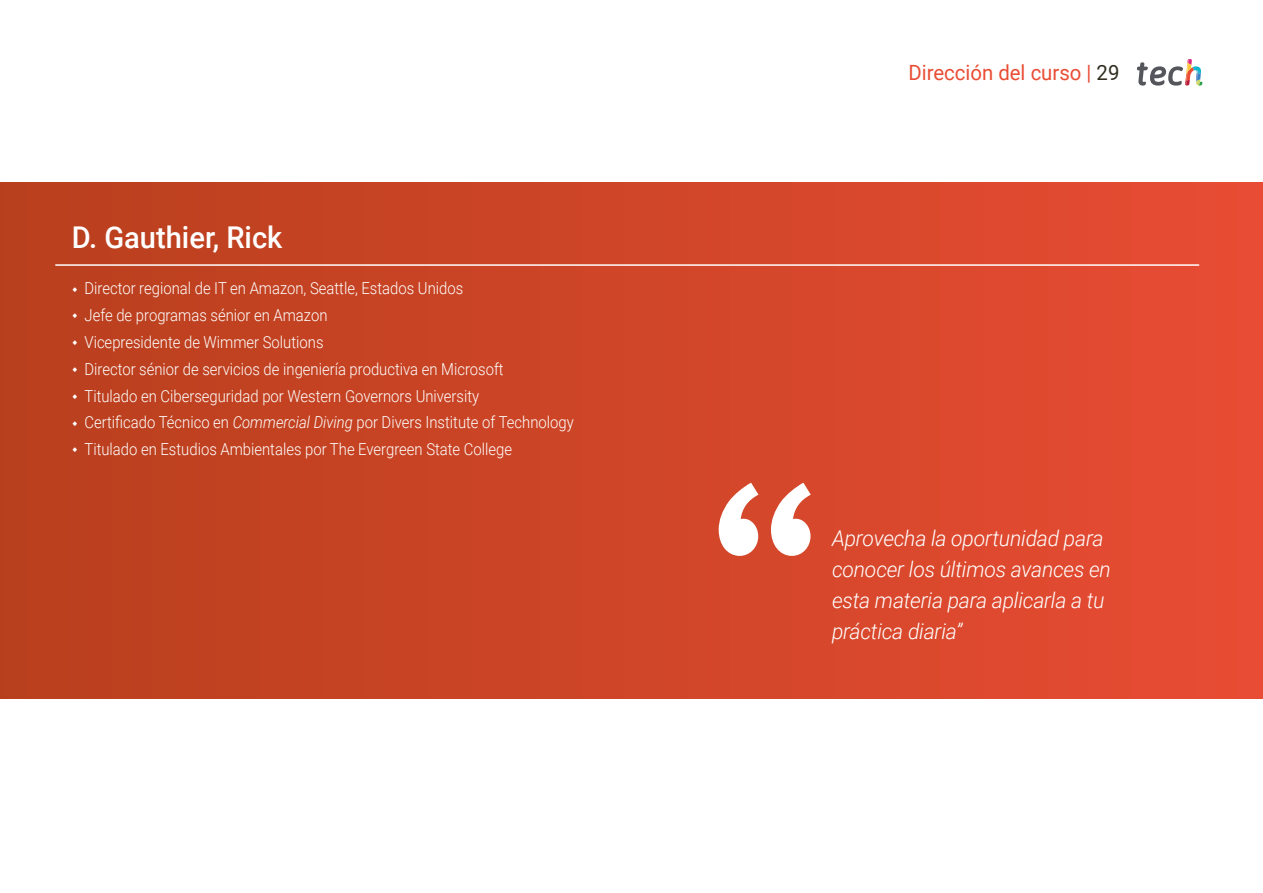
<style>
.page{position:relative;width:1263px;height:893px;background:#fff}
.page>*{position:absolute;margin:0;border:0;box-sizing:border-box;transform-origin:0 0}
.t1{font:500 30px "Roboto";color:#fff}
.t2{font:italic 300 21.75px/30.8px "Roboto";letter-spacing:-.01em;color:#fff}
.t3{font:21px "Roboto";color:#e94d35}
.t4{font:300 16.5px/26.7px "Roboto";color:#fff;scale:.9 1}
.s1{font-style:italic}
.s2{color:#312e20}
</style>
<div class="page">
<div style="left:0;top:182px;width:1263px;height:516px;background:linear-gradient(to right,#b83f1d,#e84c33)"></div>
<hr style="left:55px;top:264px;width:1144px;height:2px;background:#fff">
<svg style="left:719px;top:483px;width:92px;height:73px"></svg>
<svg style="left:1137px;top:59px;width:65px;height:27px"></svg>
<svg style="left:73px;top:287px;width:4px;height:5px"></svg>
<svg style="left:73px;top:314px;width:4px;height:5px"></svg>
<svg style="left:73px;top:340px;width:4px;height:5px"></svg>
<svg style="left:73px;top:367px;width:4px;height:5px"></svg>
<svg style="left:73px;top:394px;width:4px;height:5px"></svg>
<svg style="left:73px;top:421px;width:4px;height:5px"></svg>
<svg style="left:73px;top:447px;width:4px;height:5px"></svg>
<h1 class="t1" style="left:72px;top:216px;width:212px">D. Gauthier, Rick</h1>
<p class="t4" style="left:85px;top:275px;width:545px">Director regional de IT en Amazon, Seattle, Estados Unidos<br>Jefe de programas sénior en Amazon<br>Vicepresidente de Wimmer Solutions<br>Director sénior de servicios de ingeniería productiva en Microsoft<br>Titulado en Ciberseguridad por Western Governors University<br>Certificado Técnico en <span class="s1">Commercial Diving</span> por Divers Institute of Technology Titulado en Estudios Ambientales por The Evergreen State College</p>
<p class="t3" style="left:908px;top:57px;width:213px">Dirección del curso | <span class="s2">29</span></p>
<h2 class="t2" style="left:832px;top:522px;width:280px">Aprovecha la oportunidad para conocer los últimos avances en esta materia para aplicarla a tu práctica diaria”</h2>
</div>
